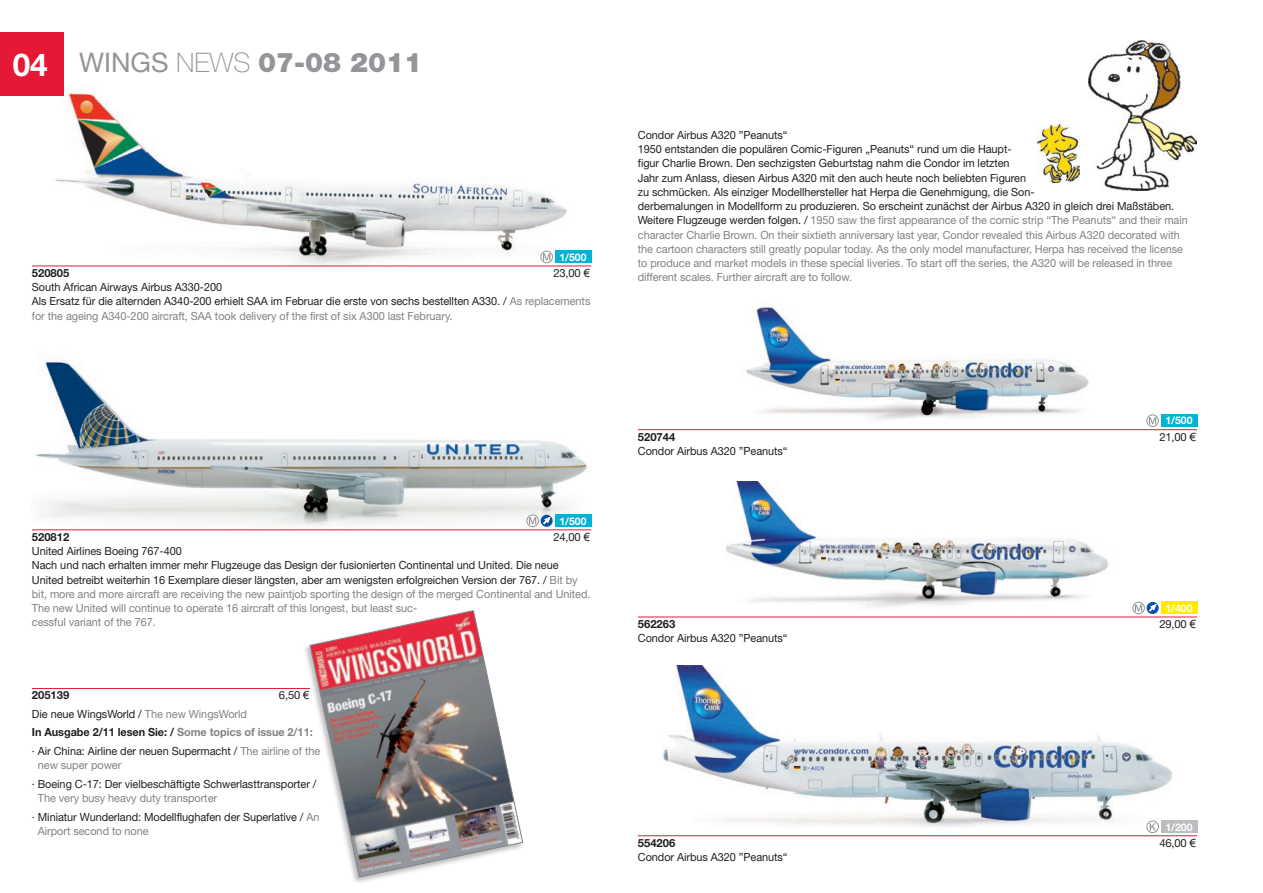
<style>
.page{position:relative;width:1263px;height:893px;background:#fff}
.page>*{position:absolute;margin:0;border:0;box-sizing:border-box;transform-origin:0 0}
.t1{font:700 31.5px "Helvetica Neue";color:#fff}
.t2{font:900 27px "Helvetica Neue";color:#939598}
.t3{font:11.25px/14.2px "Helvetica Neue";letter-spacing:-.005em;color:#231f20}
.t4{font:700 11.25px "Helvetica Neue";color:#231f20}
.t5{font:11.25px "Helvetica Neue";letter-spacing:-.005em;color:#808285}
.t6{font:700 10.5px "Helvetica Neue";color:#fff}
.s1{font-weight:400}
.s2{font-weight:100}
.s3{font-family:"Arial"}
.s4{color:#808285}
.s5{font-weight:700}
.s6{font-weight:700;color:#808285}
</style>
<div class="page">
<img style="left:32px;top:360px;width:559px;height:171px">
<svg style="left:541px;top:515px;width:12px;height:12px"></svg>
<div style="left:526px;top:515px;width:13px;height:12px;border:1px solid #939598;border-radius:50%"></div>
<svg style="left:529px;top:517px;width:21px;height:9px"></svg>
<img style="left:38px;top:92px;width:548px;height:174px">
<img style="left:652px;top:665px;width:536px;height:172px">
<svg style="left:1147px;top:821px;width:11px;height:12px"></svg>
<div style="left:1146px;top:821px;width:13px;height:12px;border:1px solid #939598;border-radius:50%"></div>
<svg style="left:1150px;top:823px;width:6px;height:7px"></svg>
<img style="left:736px;top:307px;width:362px;height:124px">
<svg style="left:1147px;top:415px;width:11px;height:11px"></svg>
<div style="left:1146px;top:415px;width:13px;height:12px;border:1px solid #939598;border-radius:50%"></div>
<svg style="left:1149px;top:417px;width:7px;height:7px"></svg>
<img style="left:720px;top:481px;width:392px;height:136px">
<svg style="left:1146px;top:602px;width:13px;height:12px"></svg>
<div style="left:1132px;top:602px;width:12px;height:12px;border:1px solid #939598;border-radius:50%"></div>
<svg style="left:1135px;top:604px;width:21px;height:10px"></svg>
<div style="left:555px;top:251px;width:36px;height:12px;background:#00b4d6"></div>
<hr style="left:32px;top:266px;width:559px;height:1px;background:#e51836">
<div style="left:555px;top:515px;width:36px;height:12px;background:#00b4d6"></div>
<hr style="left:32px;top:529px;width:559px;height:1px;background:#e51836">
<hr style="left:32px;top:688px;width:278px;height:1px;background:#e51836">
<div style="left:1161px;top:415px;width:36px;height:12px;background:#00b4d6"></div>
<hr style="left:638px;top:429px;width:559px;height:1px;background:#e51836">
<div style="left:1161px;top:602px;width:36px;height:12px;background:#ffea01"></div>
<hr style="left:638px;top:617px;width:559px;height:1px;background:#e51836">
<div style="left:1161px;top:821px;width:36px;height:12px;background:#bcbdc0"></div>
<hr style="left:638px;top:835px;width:559px;height:1px;background:#e51836">
<svg style="left:541px;top:251px;width:11px;height:12px"></svg>
<div style="left:541px;top:251px;width:12px;height:12px;border:1px solid #939598;border-radius:50%"></div>
<svg style="left:543px;top:253px;width:7px;height:7px"></svg>
<div style="left:302px;top:609px;width:229px;height:282px;background:#fff"></div>
<img style="left:309px;top:610px;width:215px;height:268px">
<img style="left:1089px;top:40px;width:107px;height:150px">
<img style="left:1037px;top:124px;width:42px;height:59px">
<div style="left:0;top:32px;width:64px;height:64px;background:#e51836"></div>
<h1 class="t1" style="left:13px;top:45px;width:37px">04</h1>
<h2 class="t2" style="left:79px;top:46px;width:345px"><span class="s1">WINGS</span> <span class="s2">NEWS</span> 07-08 2011</h2>
<p class="t6" style="left:559px;top:250px;width:29px">1/500</p>
<p class="t4" style="left:32px;top:266px;width:39px">520805</p>
<p class="t3" style="left:553px;top:266px;width:38px">23,00 <span class="s3">€</span></p>
<p class="t3" style="left:32px;top:280px;width:560px">South African Airways Airbus A330-200<br>Als Ersatz für die alternden A340-200 erhielt SAA im Februar die erste von sechs bestellten A330. / <span class="s4">As replacements for the ageing A340-200 aircraft, SAA took delivery of the first of six A300 last February.</span></p>
<p class="t6" style="left:559px;top:514px;width:29px">1/500</p>
<p class="t4" style="left:32px;top:530px;width:39px">520812</p>
<p class="t3" style="left:553px;top:529px;width:38px">24,00 <span class="s3">€</span></p>
<p class="t3" style="left:32px;top:544px;width:560px">United Airlines Boeing 767-400<br>Nach und nach erhalten immer mehr Flugzeuge das Design der fusionierten Continental und United. Die neue United betreibt weiterhin 16 Exemplare dieser längsten, aber am wenigsten erfolgreichen Version der 767. / <span class="s4">Bit by bit, more and more aircraft are receiving the new paintjob sporting the design of the merged Continental and United.<br>The new United will continue to operate 16 aircraft of this longest, but least suc-<br>cessful variant of the 767.</span></p>
<p class="t4" style="left:32px;top:688px;width:39px">205139</p>
<p class="t3" style="left:279px;top:688px;width:32px">6,50 <span class="s3">€</span></p>
<p class="t3" style="left:32px;top:705px;width:290px;line-height:18.5px">Die neue WingsWorld / <span class="s4">The new WingsWorld<br></span><span class="s5">In Ausgabe 2/11 lesen Sie: /</span> <span class="s6">Some topics of issue 2/11:<br></span>· Air China: Airline der neuen Supermacht / <span class="s4">The airline of the</span></p>
<p class="t5" style="left:38px;top:758px;width:85px">new super power</p>
<p class="t3" style="left:32px;top:776px;width:286px">· Boeing C-17: Der vielbeschäftigte Schwerlasttransporter /</p>
<p class="t3" style="left:32px;top:789px;width:289px;line-height:18.5px;text-indent:6px"><span class="s4">The very busy heavy duty transporter<br></span>· Miniatur Wunderland: Modellflughafen der Superlative / <span class="s4">An</span></p>
<p class="t5" style="left:38px;top:824px;width:112px">Airport second to none</p>
<p class="t3" style="left:638px;top:128px;width:551px">Condor Airbus A320 ”Peanuts“<br>1950 entstanden die populären Comic-Figuren „Peanuts“ rund um die Haupt-<br>figur Charlie Brown. Den sechzigsten Geburtstag nahm die Condor im letzten<br>Jahr zum Anlass, diesen Airbus A320 mit den auch heute noch beliebten Figuren<br>zu schmücken. Als einziger Modellhersteller hat Herpa die Genehmigung, die Son-<br>derbemalungen in Modellform zu produzieren. So erscheint zunächst der Airbus A320 in gleich drei Maßstäben.<br>Weitere Flugzeuge werden folgen. / <span class="s4">1950 saw the first appearance of the comic strip “The Peanuts“ and their main character Charlie Brown. On their sixtieth anniversary last year, Condor revealed this Airbus A320 decorated with the cartoon characters still greatly popular today. As the only model manufacturer, Herpa has received the license to produce and market models in these special liveries. To start off the series, the A320 will be released in three different scales. Further aircraft are to follow.</span></p>
<p class="t6" style="left:1165px;top:414px;width:29px">1/500</p>
<p class="t4" style="left:638px;top:430px;width:39px">520744</p>
<p class="t3" style="left:1159px;top:429px;width:38px">21,00 <span class="s3">€</span></p>
<p class="t3" style="left:638px;top:444px;width:151px">Condor Airbus A320 ”Peanuts“</p>
<p class="t6" style="left:1165px;top:601px;width:29px">1/400</p>
<p class="t4" style="left:638px;top:617px;width:39px">562263</p>
<p class="t3" style="left:1159px;top:617px;width:38px">29,00 <span class="s3">€</span></p>
<p class="t3" style="left:638px;top:631px;width:151px">Condor Airbus A320 ”Peanuts“</p>
<p class="t6" style="left:1165px;top:820px;width:29px">1/200</p>
<p class="t4" style="left:638px;top:836px;width:39px">554206</p>
<p class="t3" style="left:1159px;top:835px;width:38px">46,00 <span class="s3">€</span></p>
<p class="t3" style="left:638px;top:850px;width:151px">Condor Airbus A320 ”Peanuts“</p>
</div>
